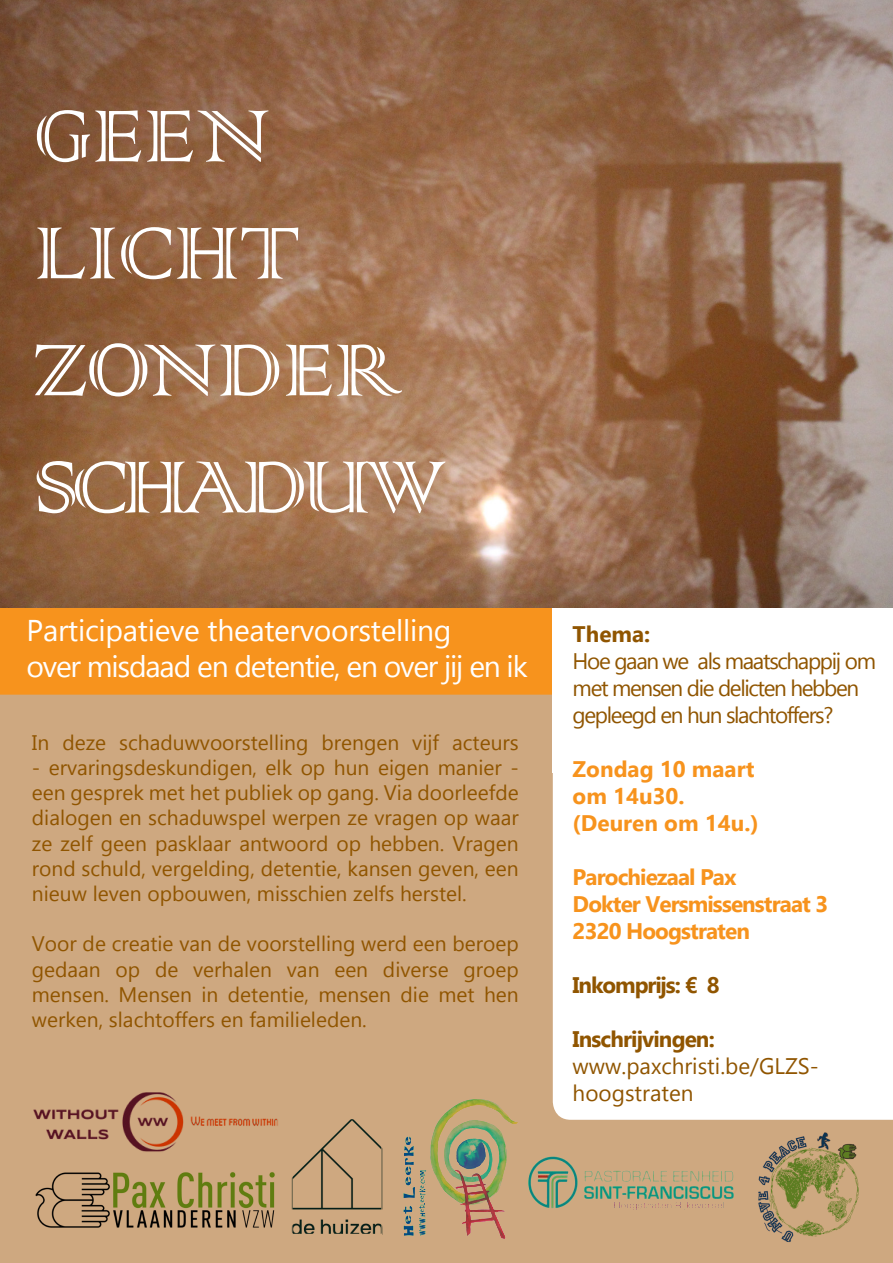
<style>
.page{position:relative;width:893px;height:1263px;background:#fff}
.page>*{position:absolute;margin:0;border:0;box-sizing:border-box;transform-origin:0 0}
.t1{font:97.5px "Colonna";color:#fff}
.t2{font:97.5px "Colonna";letter-spacing:-.06em;color:#fff}
.t3{font:30px "Gadugi";letter-spacing:-.04em;color:#fff}
.t4{font:30px "Gadugi";letter-spacing:-.01em;color:#fff}
.t5{font:22.5px/27px "Gadugi";letter-spacing:-.06em;color:#905500}
.t6{font:700 22.5px/27px "Gadugi";letter-spacing:-.04em;color:#f7931d}
.t7{font:22.5px/27px "Gadugi";color:#905500}
.t8{font:700 22.5px "Gadugi";letter-spacing:-.04em;color:#905500}
.t9{font:700 22.5px "Gadugi";color:#f7931d}
.t10{font:21px/25.2px "Gadugi";color:#905500;text-align:justify}
.s1{font-weight:700}
</style>
<div class="page">
<div style="left:0;top:636px;width:893px;height:627px;background:#cea880"></div>
<img style="left:293px;top:1120px;width:88px;height:113px">
<img style="left:33px;top:1094px;width:243px;height:56px">
<img style="left:759px;top:1132px;width:100px;height:109px">
<img style="left:0;top:0;width:893px;height:608px">
<div style="left:0;top:609px;width:554px;height:85px;background:#f7931d"></div>
<div style="left:0;top:608px;width:555px;height:87px;border:2px solid #f7931d"></div>
<img style="left:35px;top:1172px;width:240px;height:56px">
<div style="left:553px;top:772px;width:340px;height:348px;background:#fff"></div>
<div style="left:553px;top:608px;width:340px;height:164px;background:#fff"></div>
<img style="left:403px;top:1099px;width:115px;height:140px">
<img style="left:528px;top:1156px;width:206px;height:54px">
<p class="t1" style="left:34px;top:72px;width:238px">GEEN</p>
<p class="t1" style="left:34px;top:189px;width:267px">LICHT</p>
<p class="t1" style="left:34px;top:306px;width:369px">ZONDER</p>
<p class="t2" style="left:34px;top:423px;width:414px">SCHADUW</p>
<p class="t4" style="left:27px;top:612px;width:426px">Participatieve theatervoorstelling</p>
<p class="t3" style="left:27px;top:648px;width:502px">over misdaad en detentie, en over jij en ik</p>
<p class="t10" style="left:32px;top:730px;width:488px">In deze schaduwvoorstelling brengen vijf acteurs</p>
<p class="t10" style="left:32px;top:755px;width:488px">- ervaringsdeskundigen, elk op hun eigen manier - een gesprek met het publiek op gang. Via doorleefde dialogen en schaduwspel werpen ze vragen op waar ze zelf geen pasklaar antwoord op hebben. Vragen rond schuld, vergelding, detentie, kansen geven, een nieuw leven opbouwen, misschien zelfs herstel.</p>
<p class="t10" style="left:32px;top:931px;width:488px">Voor de creatie van de voorstelling werd een beroep gedaan op de verhalen van een diverse groep mensen. Mensen in detentie, mensen die met hen werken, slachtoffers en familieleden.</p>
<p class="t5" style="left:573px;top:620px;width:305px"><span class="s1">Thema:<br></span>Hoe gaan we als maatschappij om met mensen die delicten hebben gepleegd en hun slachtoffers?</p>
<p class="t9" style="left:573px;top:755px;width:183px">Zondag 10 maart</p>
<p class="t6" style="left:573px;top:782px;width:114px">om 14u30.</p>
<p class="t9" style="left:573px;top:809px;width:188px">(Deuren om 14u.)</p>
<p class="t6" style="left:573px;top:863px;width:165px">Parochiezaal Pax</p>
<p class="t6" style="left:573px;top:890px;width:257px">Dokter Versmissenstraat 3<br>2320 Hoogstraten</p>
<p class="t8" style="left:573px;top:971px;width:148px">Inkomprijs: € 8</p>
<p class="t8" style="left:573px;top:1025px;width:144px">Inschrijvingen:</p>
<p class="t7" style="left:573px;top:1052px;width:248px">www.paxchristi.be/GLZS&shy;hoogstraten</p>
</div>
